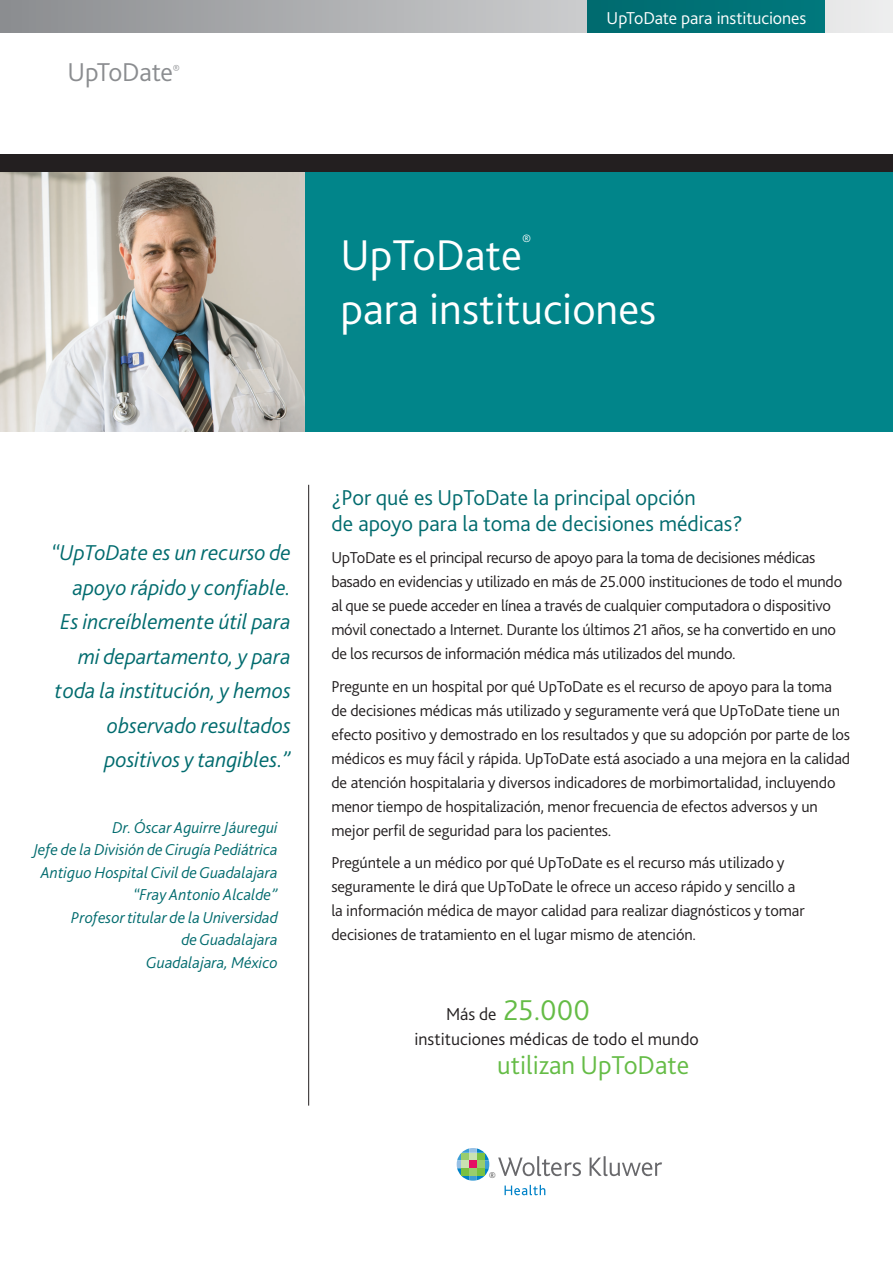
<style>
.page{position:relative;width:893px;height:1263px;background:#fff}
.page>*{position:absolute;margin:0;border:0;box-sizing:border-box;transform-origin:0 0}
.t1{font:300 45px "Bliss 2";color:#fff}
.t2{font:300 30px "Bliss 2";color:#65bc46}
.t3{font:300 27px "Bliss 2";color:#65bc46}
.t4{font:300 27px "Bliss 2";letter-spacing:-.01em;color:#8b8d90}
.t5{font:italic 300 22.5px/34.5px "Bliss 2";color:#006b6e;text-align:right}
.t6{font:300 22.5px/25.5px "Bliss 2";color:#006b6e}
.t7{font:300 18px "Bliss 2";color:#231f20}
.t8{font:300 18px "Bliss 2";letter-spacing:-.005em;color:#fff}
.t9{font:300 16.5px/24px "Bliss 2";letter-spacing:-.01em;color:#231f20}
.t10{font:italic 300 16.5px/22.5px "Bliss 2";color:#006b6e;text-align:right}
.t11{font:300 15.75px "Bliss 2";color:#fff}
.t12{font:500 7.65px "Futura";color:#676767}
.s1{font-size:18px;color:#231f20}
</style>
<div class="page">
<svg style="left:0;top:0;width:893px;height:33px;background:#b1b2b4"></svg>
<div style="left:587px;top:0;width:238px;height:33px;background:#007176"></div>
<div style="left:305px;top:172px;width:588px;height:260px;background:#01858a"></div>
<div style="left:0;top:154px;width:893px;height:18px;background:#231f20"></div>
<img style="left:0;top:172px;width:305px;height:260px">
<svg style="left:457px;top:1148px;width:32px;height:33px"></svg>
<div style="left:461px;top:1153px;width:8px;height:7px;background:#99cd6e"></div>
<div style="left:461px;top:1160px;width:8px;height:8px;background:#cae2b2"></div>
<div style="left:461px;top:1168px;width:8px;height:8px;background:#79c142"></div>
<div style="left:469px;top:1153px;width:8px;height:7px;background:#cae2b2"></div>
<div style="left:469px;top:1160px;width:8px;height:8px;background:#e50f63"></div>
<div style="left:469px;top:1168px;width:8px;height:8px;background:#99cd6e"></div>
<div style="left:477px;top:1153px;width:8px;height:7px;background:#79c142"></div>
<div style="left:477px;top:1160px;width:8px;height:8px;background:#99cd6e"></div>
<div style="left:477px;top:1168px;width:8px;height:8px;background:#79c142"></div>
<svg style="left:498px;top:1156px;width:83px;height:20px"></svg>
<svg style="left:590px;top:1156px;width:72px;height:20px"></svg>
<svg style="left:505px;top:1185px;width:40px;height:10px"></svg>
<hr style="left:308px;top:485px;width:1px;height:621px;background:#231f20">
<h3 class="t4" style="left:68px;top:56px;width:114px">UpToDate<sup>®</sup></h3>
<p class="t8" style="left:607px;top:7px;width:201px">UpToDate para instituciones</p>
<p class="t11" style="left:522px;top:230px;width:11px">®</p>
<h1 class="t1" style="left:341px;top:227px;width:183px">UpToDate</h1>
<h1 class="t1" style="left:341px;top:281px;width:317px">para instituciones</h1>
<h3 class="t5" style="left:51px;top:535px;width:242px">“UpToDate es un recurso de apoyo rápido y confiable.<br>Es increíblemente útil para mi departamento, y para toda la institución, y hemos observado resultados positivos y tangibles.”</h3>
<p class="t10" style="left:33px;top:815px;width:246px">Dr. Óscar Aguirre Jáuregui<br>Jefe de la División de Cirugía Pediátrica<br>Antiguo Hospital Civil de Guadalajara “Fray Antonio Alcalde”<br>Profesor titular de la Universidad<br>de Guadalajara<br>Guadalajara, México</p>
<h3 class="t6" style="left:331px;top:484px;width:413px">¿Por qué es UpToDate la principal opción<br>de apoyo para la toma de decisiones médicas?</h3>
<p class="t9" style="left:331px;top:545px;width:512px">UpToDate es el principal recurso de apoyo para la toma de decisiones médicas basado en evidencias y utilizado en más de 25.000 instituciones de todo el mundo al que se puede acceder en línea a través de cualquier computadora o dispositivo móvil conectado a Internet. Durante los últimos 21 años, se ha convertido en uno de los recursos de información médica más utilizados del mundo.</p>
<p class="t9" style="left:331px;top:674px;width:520px">Pregunte en un hospital por qué UpToDate es el recurso de apoyo para la toma de decisiones médicas más utilizado y seguramente verá que UpToDate tiene un efecto positivo y demostrado en los resultados y que su adopción por parte de los médicos es muy fácil y rápida. UpToDate está asociado a una mejora en la calidad de atención hospitalaria y diversos indicadores de morbimortalidad, incluyendo menor tiempo de hospitalización, menor frecuencia de efectos adversos y un mejor perfil de seguridad para los pacientes.</p>
<p class="t9" style="left:331px;top:850px;width:475px">Pregúntele a un médico por qué UpToDate es el recurso más utilizado y seguramente le dirá que UpToDate le ofrece un acceso rápido y sencillo a la información médica de mayor calidad para realizar diagnósticos y tomar decisiones de tratamiento en el lugar mismo de atención.</p>
<h2 class="t2" style="left:446px;top:991px;width:145px"><span class="s1">Más de</span> 25.000</h2>
<p class="t7" style="left:414px;top:1028px;width:286px">instituciones médicas de todo el mundo</p>
<h3 class="t3" style="left:497px;top:1048px;width:194px">utilizan UpToDate</h3>
<p class="t12" style="left:489px;top:1170px;width:8px">®</p>
</div>
